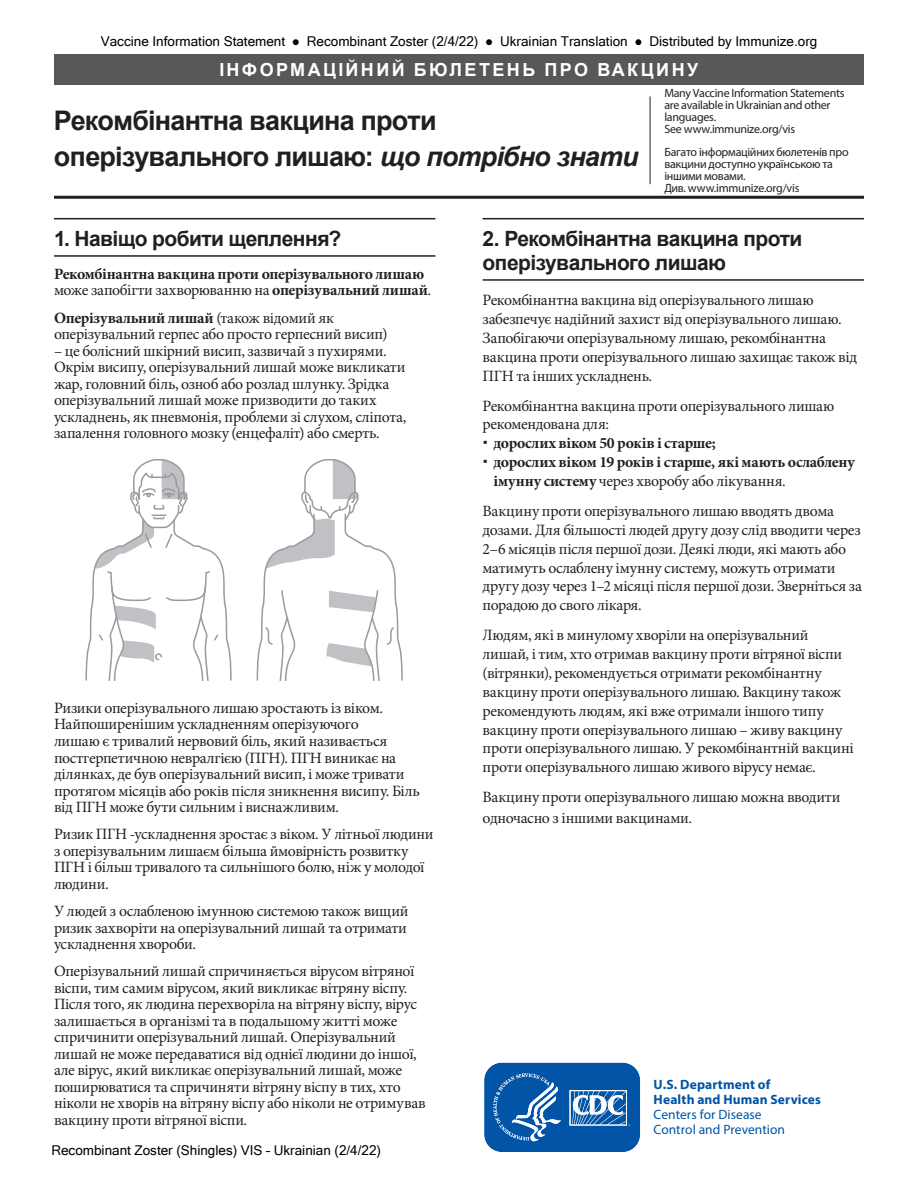
<style>
.page{position:relative;width:918px;height:1188px;background:#fff}
.page>*{position:absolute;margin:0;border:0;box-sizing:border-box;transform-origin:0 0}
.t1{font:700 27px/36px "Arial";letter-spacing:-.03em;color:#231f20}
.t2{font:700 21px/24px "Arial";letter-spacing:-.025em;color:#231f20}
.t3{font:700 18px "Arial";letter-spacing:.135em;color:#fff}
.t4{font:15.75px/16.5px "Minion Pro";letter-spacing:-.015em;color:#231f20}
.t5{font:700 15.75px/16.5px "Minion Pro";letter-spacing:-.015em;color:#231f20}
.t6{font:13.5px "Microsoft Sans Serif";color:#000}
.t7{font:700 13.5px/15px "Myriad Pro";letter-spacing:.01em;color:#0154a6}
.t8{font:13.5px/15px "Myriad Pro";color:#0154a6}
.t9{font:12px/12px "Myriad Pro";letter-spacing:-.025em;color:#231f20}
.s1{font-style:italic}
.s2{font-weight:400}
.s3{font-weight:700}
</style>
<div class="page">
<div style="left:54px;top:54px;width:810px;height:31px;background:#57585a"></div>
<hr style="left:650px;top:96px;width:1px;height:88px;background:#231f20">
<hr style="left:54px;top:196px;width:810px;height:3px;background:#231f20">
<svg style="left:484px;top:1062px;width:157px;height:90px"></svg>
<hr style="left:54px;top:255px;width:381px;height:2px;background:#231f20">
<hr style="left:54px;top:218px;width:381px;height:1px;background:#231f20">
<hr style="left:483px;top:279px;width:381px;height:2px;background:#231f20">
<hr style="left:483px;top:218px;width:381px;height:1px;background:#231f20">
<svg style="left:86px;top:459px;width:146px;height:222px"></svg>
<svg style="left:256px;top:459px;width:147px;height:222px"></svg>
<p class="t6" style="left:101px;top:32px;width:718px">Vaccine Information Statement ● Recombinant Zoster (2/4/22) ● Ukrainian Translation ● Distributed by Immunize.org</p>
<p class="t3" style="left:219px;top:57px;width:480px">ІНФОРМАЦІЙНИЙ БЮЛЕТЕНЬ ПРО ВАКЦИНУ</p>
<p class="t9" style="left:664px;top:87px;width:182px">Many Vaccine Information Statements are available in Ukrainian and other languages.<br>See www.immunize.org/vis</p>
<p class="t9" style="left:664px;top:146px;width:186px">Багато інформаційних бюлетенів про вакцини доступно українською та іншими мовами.<br>Див. www.immunize.org/vis</p>
<h2 class="t1" style="left:54px;top:103px;width:586px">Рекомбінантна вакцина проти оперізувального лишаю: <span class="s1">що потрібно знати</span></h2>
<h3 class="t2" style="left:54px;top:226px;width:289px">1. Навіщо робити щеплення?</h3>
<p class="t5" style="left:54px;top:265px;width:379px">Рекомбінантна вакцина проти оперізувального лишаю <span class="s2">може запобігти захворюванню на</span> оперізувальний лишай<span class="s2">.</span></p>
<p class="t4" style="left:54px;top:309px;width:335px"><span class="s3">Оперізувальний лишай</span> (також відомий як оперізувальний герпес або просто герпесний висип)</p>
<p class="t4" style="left:54px;top:342px;width:354px">– це болісний шкірний висип, зазвичай з пухирями.<br>Окрім висипу, оперізувальний лишай може викликати жар, головний біль, озноб або розлад шлунку. Зрідка оперізувальний лишай може призводити до таких ускладнень, як пневмонія, проблеми зі слухом, сліпота, запалення головного мозку (енцефаліт) або смерть.</p>
<p class="t4" style="left:54px;top:700px;width:367px">Ризики оперізувального лишаю зростають із віком.<br>Найпоширенішим ускладненням оперізуючого<br>лишаю є тривалий нервовий біль, який називається постгерпетичною невралгією (ПГН). ПГН виникає на ділянках, де був оперізувальний висип, і може тривати протягом місяців або років після зникнення висипу. Біль від ПГН може бути сильним і виснажливим.</p>
<p class="t4" style="left:54px;top:826px;width:381px">Ризик ПГН -ускладнення зростає з віком. У літньої людини з оперізувальним лишаєм більша ймовірність розвитку ПГН і більш тривалого та сильнішого болю, ніж у молодої людини.</p>
<p class="t4" style="left:54px;top:903px;width:356px;text-align:justify">У людей з ослабленою імунною системою також вищий ризик захворіти на оперізувальний лишай та отримати ускладнення хвороби.</p>
<p class="t4" style="left:54px;top:963px;width:373px">Оперізувальний лишай спричиняється вірусом вітряної віспи, тим самим вірусом, який викликає вітряну віспу.<br>Після того, як людина перехворіла на вітряну віспу, вірус залишається в організмі та в подальшому житті може спричинити оперізувальний лишай. Оперізувальний лишай не може передаватися від однієї людини до іншої, але вірус, який викликає оперізувальний лишай, може поширюватися та спричиняти вітряну віспу в тих, хто ніколи не хворів на вітряну віспу або ніколи не отримував вакцину проти вітряної віспи.</p>
<p class="t6" style="left:51px;top:1141px;width:331px">Recombinant Zoster (Shingles) VIS – Ukrainian (2/4/22)</p>
<h3 class="t2" style="left:483px;top:226px;width:321px">2. Рекомбінантна вакцина проти оперізувального лишаю</h3>
<p class="t4" style="left:483px;top:291px;width:376px;line-height:18.9px">Рекомбінантна вакцина від оперізувального лишаю забезпечує надійний захист від оперізувального лишаю.<br>Запобігаючи оперізувальному лишаю, рекомбінантна вакцина проти оперізувального лишаю захищає також від ПГН та інших ускладнень.</p>
<p class="t4" style="left:483px;top:396px;width:353px;line-height:18.9px">Рекомбінантна вакцина проти оперізувального лишаю рекомендована для:</p>
<p class="t5" style="left:493px;top:435px;width:224px">дорослих віком 50 років і старше;</p>
<p class="t5" style="left:493px;top:453px;width:363px;line-height:18.9px">дорослих віком 19 років і старше, які мають ослаблену імунну систему <span class="s2">через хворобу або лікування.</span></p>
<p class="t4" style="left:483px;top:501px;width:381px;line-height:18.9px">Вакцину проти оперізувального лишаю вводять двома дозами. Для більшості людей другу дозу слід вводити через 2–6 місяців після першої дози. Деякі люди, які мають або матимуть ослаблену імунну систему, можуть отримати другу дозу через 1–2 місяці після першої дози. Зверніться за порадою до свого лікаря.</p>
<p class="t4" style="left:483px;top:626px;width:373px;line-height:18.9px">Людям, які в минулому хворіли на оперізувальний лишай, і тим, хто отримав вакцину проти вітряної віспи (вітрянки), рекомендується отримати рекомбінантну вакцину проти оперізувального лишаю. Вакцину також рекомендують людям, які вже отримали іншого типу вакцину проти оперізувального лишаю – живу вакцину проти оперізувального лишаю. У рекомбінантній вакцині проти оперізувального лишаю живого вірусу немає.</p>
<p class="t4" style="left:483px;top:787px;width:359px;line-height:20.5px">Вакцину проти оперізувального лишаю можна вводити одночасно з іншими вакцинами.</p>
<p class="t7" style="left:654px;top:1077px;width:169px">U.S. Department of<br>Health and Human Services</p>
<p class="t8" style="left:654px;top:1107px;width:133px">Centers for Disease<br>Control and Prevention</p>
</div>
